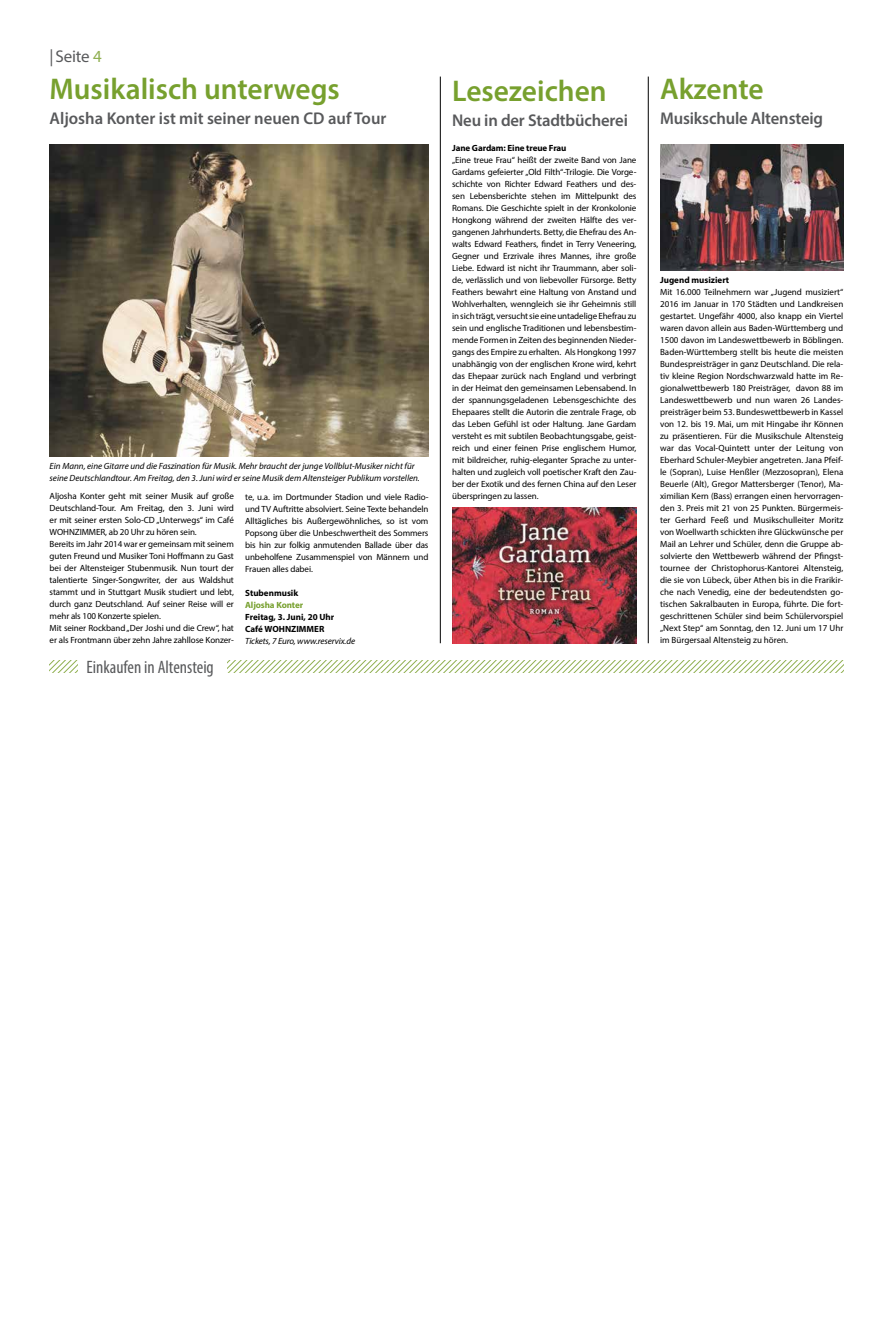
<style>
.page{position:relative;width:893px;height:1333px;background:#fff}
.page>*{position:absolute;margin:0;border:0;box-sizing:border-box;transform-origin:0 0}
.t1{font:600 30px "Myriad Pro";color:#77a02e}
.t2{font:condensed 18px "Myriad Pro";color:#58595b}
.t3{font:600 17px "Myriad Pro";letter-spacing:-.01em;color:#58595b}
.t4{font:17px "Myriad Pro";letter-spacing:-.01em;color:#58595b}
.t5{font:9px/12px "Myriad Pro";letter-spacing:-.01em;color:#000;text-align:justify}
.t6{font:italic 9px/12px "Myriad Pro";color:#000}
.t7{font:700 9px/12px "Myriad Pro";color:#000}
.t8{font:700 9px "Myriad Pro";letter-spacing:-.01em;color:#77a02e}
.s1{color:#8faf50}
</style>
<div class="page">
<hr style="left:440px;top:77px;width:1px;height:566px;background:#000">
<svg style="left:50px;top:660px;width:794px;height:12px"></svg>
<div style="left:78px;top:659px;width:149px;height:18px;background:#fff"></div>
<hr style="left:648px;top:77px;width:1px;height:566px;background:#000">
<img style="left:50px;top:144px;width:378px;height:312px">
<img style="left:452px;top:507px;width:184px;height:136px">
<img style="left:660px;top:144px;width:183px;height:127px">
<h3 class="t4" style="left:50px;top:46px;width:54px">|Seite <span class="s1">4</span></h3>
<h1 class="t1" style="left:50px;top:70px;width:292px">Musikalisch unterwegs</h1>
<h3 class="t3" style="left:50px;top:108px;width:338px">Aljosha Konter ist mit seiner neuen CD auf Tour</h3>
<p class="t6" style="left:50px;top:460px;width:372px">Ein Mann, eine Gitarre und die Faszination für Musik. Mehr braucht der junge Vollblut-Musiker nicht für seine Deutschlandtour. Am Freitag, den 3. Juni wird er seine Musik dem Altensteiger Publikum vorstellen.</p>
<p class="t5" style="left:245px;top:490px;width:185px">te, u.a. im Dortmunder Stadion und viele Radio&shy;und TV Auftritte absolviert. Seine Texte behandeln Alltägliches bis Außergewöhnliches, so ist vom Popsong über die Unbeschwertheit des Sommers bis hin zur folkig anmutenden Ballade über das unbeholfene Zusammenspiel von Männern und Frauen alles dabei.</p>
<p class="t7" style="left:245px;top:586px;width:55px">Stubenmusik</p>
<p class="t8" style="left:245px;top:598px;width:59px">Aljosha Konter</p>
<p class="t7" style="left:245px;top:610px;width:91px">Freitag, 3. Juni, 20 Uhr<br>Café WOHNZIMMER</p>
<p class="t6" style="left:245px;top:634px;width:111px">Tickets, 7 Euro, www.reservix.de</p>
<p class="t5" style="left:50px;top:489px;width:186px;text-align:left">Aljosha Konter geht mit seiner Musik auf große Deutschland-Tour. Am Freitag, den 3. Juni wird er mit seiner ersten Solo-CD „Unterwegs“ im Café WOHNZIMMER, ab 20 Uhr zu hören sein.<br>Bereits im Jahr 2014 war er gemeinsam mit seinem guten Freund und Musiker Toni Hoffmann zu Gast bei der Altensteiger Stubenmusik. Nun tourt der talentierte Singer-Songwriter, der aus Waldshut stammt und in Stuttgart Musik studiert und lebt, durch ganz Deutschland. Auf seiner Reise will er mehr als 100 Konzerte spielen.<br>Mit seiner Rockband „Der Joshi und die Crew“, hat er als Frontmann über zehn Jahre zahllose Konzer-</p>
<h2 class="t2" style="left:86px;top:656px;width:129px">Einkaufen in Altensteig</h2>
<h1 class="t1" style="left:452px;top:71px;width:156px">Lesezeichen</h1>
<h3 class="t3" style="left:452px;top:109px;width:177px">Neu in der Stadtbücherei</h3>
<p class="t7" style="left:452px;top:141px;width:116px">Jane Gardam: Eine treue Frau</p>
<p class="t5" style="left:452px;top:154px;width:186px">„Eine treue Frau“ heißt der zweite Band von Jane Gardams gefeierter „Old Filth“-Trilogie. Die Vorge&shy;schichte von Richter Edward Feathers und des&shy;sen Lebensberichte stehen im Mittelpunkt des Romans. Die Geschichte spielt in der Kronkolonie Hongkong während der zweiten Hälfte des ver&shy;gangenen Jahrhunderts. Betty, die Ehefrau des An&shy;walts Edward Feathers, findet in Terry Veneering, Gegner und Erzrivale ihres Mannes, ihre große Liebe. Edward ist nicht ihr Traummann, aber soli&shy;de, verlässlich und von liebevoller Fürsorge. Betty Feathers bewahrt eine Haltung von Anstand und Wohlverhalten, wenngleich sie ihr Geheimnis still in sich trägt, versucht sie eine untadelige Ehefrau zu sein und englische Traditionen und lebensbestim&shy;mende Formen in Zeiten des beginnenden Nieder&shy;gangs des Empire zu erhalten. Als Hongkong 1997 unabhängig von der englischen Krone wird, kehrt das Ehepaar zurück nach England und verbringt in der Heimat den gemeinsamen Lebensabend. In der spannungsgeladenen Lebensgeschichte des Ehepaares stellt die Autorin die zentrale Frage, ob das Leben Gefühl ist oder Haltung. Jane Gardam versteht es mit subtilen Beobachtungsgabe, geist&shy;reich und einer feinen Prise englischem Humor, mit bildreicher, ruhig-eleganter Sprache zu unter&shy;halten und zugleich voll poetischer Kraft den Zau&shy;ber der Exotik und des fernen China auf den Leser überspringen zu lassen.</p>
<h1 class="t1" style="left:660px;top:70px;width:105px">Akzente</h1>
<h3 class="t3" style="left:660px;top:108px;width:164px">Musikschule Altensteig</h3>
<p class="t7" style="left:660px;top:274px;width:71px">Jugend musiziert</p>
<p class="t5" style="left:660px;top:286px;width:185px">Mit 16.000 Teilnehmern war „Jugend musiziert“ 2016 im Januar in 170 Städten und Landkreisen gestartet. Ungefähr 4000, also knapp ein Viertel waren davon allein aus Baden-Württemberg und 1500 davon im Landeswettbewerb in Böblingen.<br>Baden-Württemberg stellt bis heute die meisten Bundespreisträger in ganz Deutschland. Die rela&shy;tiv kleine Region Nordschwarzwald hatte im Re&shy;gionalwettbewerb 180 Preisträger, davon 88 im Landeswettbewerb und nun waren 26 Landes&shy;preisträger beim 53. Bundeswettbewerb in Kassel von 12. bis 19. Mai, um mit Hingabe ihr Können zu präsentieren. Für die Musikschule Altensteig war das Vocal-Quintett unter der Leitung von Eberhard Schuler-Meybier angetreten. Jana Pfeif&shy;le (Sopran), Luise Henßler (Mezzosopran), Elena Beuerle (Alt), Gregor Mattersberger (Tenor), Ma&shy;ximilian Kern (Bass) errangen einen hervorragen&shy;den 3. Preis mit 21 von 25 Punkten. Bürgermeis&shy;ter Gerhard Feeß und Musikschulleiter Moritz von Woellwarth schickten ihre Glückwünsche per Mail an Lehrer und Schüler, denn die Gruppe ab&shy;solvierte den Wettbewerb während der Pfingst&shy;tournee der Christophorus-Kantorei Altensteig, die sie von Lübeck, über Athen bis in die Frarikir&shy;che nach Venedig, eine der bedeutendsten go&shy;tischen Sakralbauten in Europa, führte. Die fort&shy;geschrittenen Schüler sind beim Schülervorspiel „Next Step“ am Sonntag, den 12. Juni um 17 Uhr im Bürgersaal Altensteig zu hören.</p>
</div>
